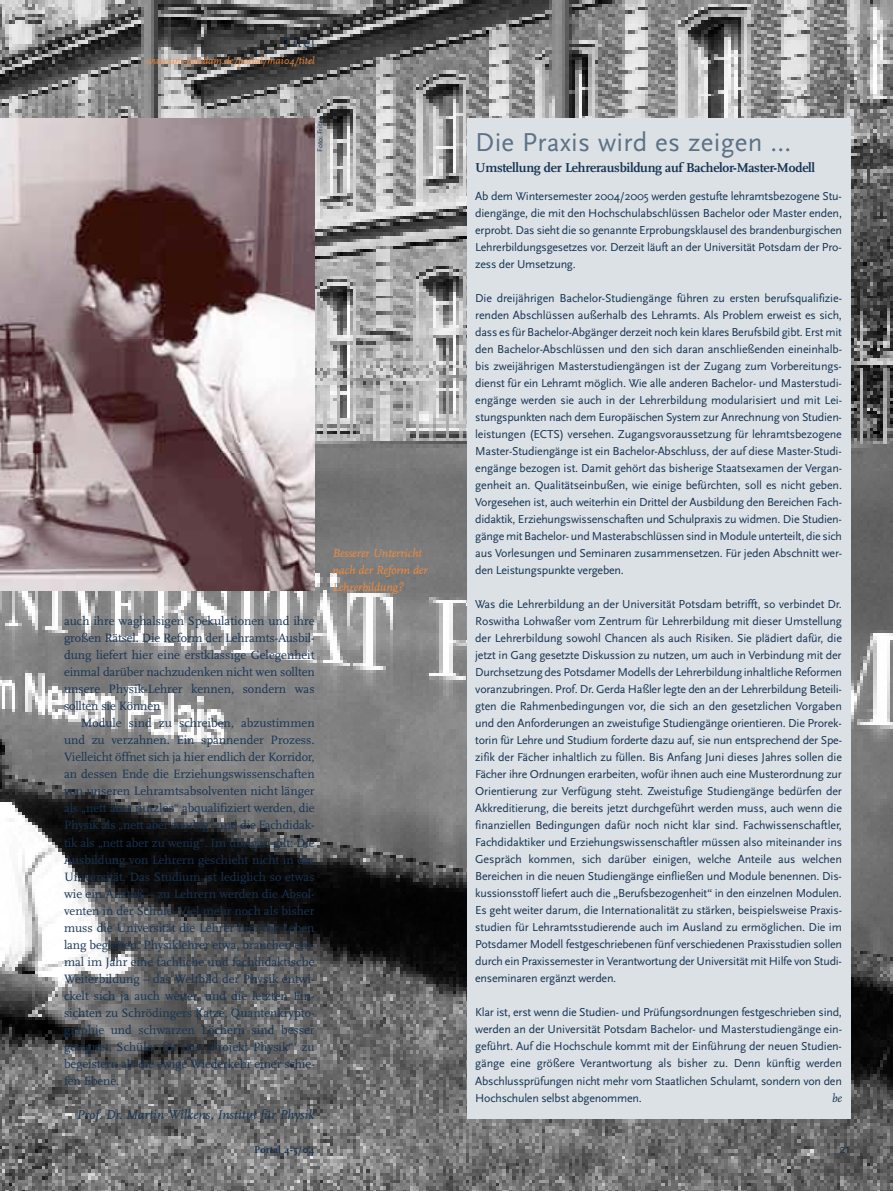
<style>
.page{position:relative;width:893px;height:1191px;background:#fff}
.page>*{position:absolute;margin:0;border:0;box-sizing:border-box;transform-origin:0 0}
.t1{font:27px "Scala Sans";letter-spacing:.01em;color:#5d7187}
.t2{font:700 13.5px "Scala";letter-spacing:-.02em;color:#173453}
.t3{font:italic 13.5px "Scala";color:#173453}
.t4{font:12.75px "Scala Sans";letter-spacing:.15em;color:#173453}
.t5{font:12.6px/17px "Scala";letter-spacing:-.01em;color:#173453;text-align:justify}
.t6{font:12px/17px "Scala Sans";letter-spacing:-.02em;color:#173453;text-align:justify}
.t7{font:italic 12px/17px "Scala";letter-spacing:-.005em;color:#f68a39}
.t8{font:italic 12px "Scala";color:#173453}
.t9{font:italic 10.5px "Scala";letter-spacing:.005em;color:#f68a39}
.t10{font:700 10.5px "Scala";letter-spacing:.015em;color:#173453}
.t11{font:7.5px "Scala Sans";color:#173453}
</style>
<div class="page">
<img style="left:0;top:0;width:893px;height:1191px">
<div style="left:467px;top:118px;width:383px;height:1000px;background:#dce1e5"></div>
<img style="left:0;top:118px;width:315px;height:472px">
<p class="t4" style="left:284px;top:36px;width:32px">Titel</p>
<p class="t9" style="left:147px;top:55px;width:170px">www.uni-potsdam.de/portal/mai04/titel</p>
<p class="t11" style="left:316px;top:152px;width:37px;rotate:-90deg">Foto: Fritze</p>
<p class="t5" style="left:64px;top:613px;width:252px">auch ihre waghalsigen Spekulationen und ihre großen Rätsel. Die Reform der Lehramts-Ausbil&shy;dung liefert hier eine erstklassige Gelegenheit einmal darüber nachzudenken nicht wen sollten unsere Physik-Lehrer kennen, sondern was sollten sie Können</p>
<p class="t5" style="left:64px;top:715px;width:252px;text-indent:17px">Module sind zu schreiben, abzustimmen und zu verzahnen. Ein spannender Prozess.<br>Vielleicht öffnet sich ja hier endlich der Korridor, an dessen Ende die Erziehungswissenschaften von unseren Lehramtsabsolventen nicht länger als „nett aber nutzlos“ abqualifiziert werden, die Physik als „nett aber staubig“ und die Fachdidak&shy;tik als „nett aber zu wenig“. Im übrigen gilt: Die Ausbildung von Lehrern geschieht nicht in der Universität. Das Studium ist lediglich so etwas wie ein Anstoß – zu Lehrern werden die Absol&shy;venten in der Schule. Viel mehr noch als bisher muss die Universität die Lehrer hier ihr Leben lang begleiten. Physiklehrer etwa, brauchen ein&shy;mal im Jahr eine fachliche und fachdidaktische Weiterbildung – das Weltbild der Physik entwi&shy;ckelt sich ja auch weiter, und die letzten Ein&shy;sichten zu Schrödingers Katze, Quantenkrypto&shy;graphie und schwarzen Löchern sind besser geeignet, Schüler für das „Projekt Physik“‘ zu begeistern als die ewige Wiederkehr einer schie&shy;fen Ebene.</p>
<p class="t3" style="left:76px;top:1107px;width:240px">Prof. Dr. Martin Wilkens, Institut für Physik</p>
<p class="t10" style="left:254px;top:1143px;width:62px">Portal 4-5/04</p>
<p class="t7" style="left:332px;top:545px;width:97px">Besserer Unterricht nach der Reform der<br>Lehrerbildung?</p>
<h1 class="t1" style="left:475px;top:128px;width:318px">Die Praxis wird es zeigen ...</h1>
<p class="t2" style="left:475px;top:160px;width:341px">Umstellung der Lehrerausbildung auf Bachelor-Master-Modell</p>
<p class="t6" style="left:475px;top:188px;width:368px">Ab dem Wintersemester 2004/2005 werden gestufte lehramtsbezogene Stu&shy;diengänge, die mit den Hochschulabschlüssen Bachelor oder Master enden, erprobt. Das sieht die so genannte Erprobungsklausel des brandenburgischen Lehrerbildungsgesetzes vor. Derzeit läuft an der Universität Potsdam der Pro&shy;zess der Umsetzung.</p>
<p class="t6" style="left:475px;top:290px;width:369px">Die dreijährigen Bachelor-Studiengänge führen zu ersten berufsqualifizie&shy;renden Abschlüssen außerhalb des Lehramts. Als Problem erweist es sich, dass es für Bachelor-Abgänger derzeit noch kein klares Berufsbild gibt. Erst mit den Bachelor-Abschlüssen und den sich daran anschließenden eineinhalb&shy;bis zweijährigen Masterstudiengängen ist der Zugang zum Vorbereitungs&shy;dienst für ein Lehramt möglich. Wie alle anderen Bachelor- und Masterstudi&shy;engänge werden sie auch in der Lehrerbildung modularisiert und mit Lei&shy;stungspunkten nach dem Europäischen System zur Anrechnung von Studien&shy;leistungen (ECTS) versehen. Zugangsvoraussetzung für lehramtsbezogene Master-Studiengänge ist ein Bachelor-Abschluss, der auf diese Master-Studi&shy;engänge bezogen ist. Damit gehört das bisherige Staatsexamen der Vergan&shy;genheit an. Qualitätseinbußen, wie einige befürchten, soll es nicht geben.<br>Vorgesehen ist, auch weiterhin ein Drittel der Ausbildung den Bereichen Fach&shy;didaktik, Erziehungswissenschaften und Schulpraxis zu widmen. Die Studien&shy;gänge mit Bachelor- und Masterabschlüssen sind in Module unterteilt, die sich aus Vorlesungen und Seminaren zusammensetzen. Für jeden Abschnitt wer&shy;den Leistungspunkte vergeben.</p>
<p class="t6" style="left:475px;top:596px;width:368px">Was die Lehrerbildung an der Universität Potsdam betrifft, so verbindet Dr.<br>Roswitha Lohwaßer vom Zentrum für Lehrerbildung mit dieser Umstellung der Lehrerbildung sowohl Chancen als auch Risiken. Sie plädiert dafür, die jetzt in Gang gesetzte Diskussion zu nutzen, um auch in Verbindung mit der Durchsetzung des Potsdamer Modells der Lehrerbildung inhaltliche Reformen voranzubringen. Prof. Dr. Gerda Haßler legte den an der Lehrerbildung Beteili&shy;gten die Rahmenbedingungen vor, die sich an den gesetzlichen Vorgaben und den Anforderungen an zweistufige Studiengänge orientieren. Die Prorek&shy;torin für Lehre und Studium forderte dazu auf, sie nun entsprechend der Spe&shy;zifik der Fächer inhaltlich zu füllen. Bis Anfang Juni dieses Jahres sollen die Fächer ihre Ordnungen erarbeiten, wofür ihnen auch eine Musterordnung zur Orientierung zur Verfügung steht. Zweistufige Studiengänge bedürfen der Akkreditierung, die bereits jetzt durchgeführt werden muss, auch wenn die finanziellen Bedingungen dafür noch nicht klar sind. Fachwissenschaftler, Fachdidaktiker und Erziehungswissenschaftler müssen also miteinander ins Gespräch kommen, sich darüber einigen, welche Anteile aus welchen Bereichen in die neuen Studiengänge einfließen und Module benennen. Dis&shy;kussionsstoff liefert auch die „Berufsbezogenheit“ in den einzelnen Modulen.<br>Es geht weiter darum, die Internationalität zu stärken, beispielsweise Praxis&shy;studien für Lehramtsstudierende auch im Ausland zu ermöglichen. Die im Potsdamer Modell festgeschriebenen fünf verschiedenen Praxisstudien sollen durch ein Praxissemester in Verantwortung der Universität mit Hilfe von Studi&shy;enseminaren ergänzt werden.</p>
<p class="t6" style="left:475px;top:1004px;width:368px">Klar ist, erst wenn die Studien- und Prüfungsordnungen festgeschrieben sind, werden an der Universität Potsdam Bachelor- und Masterstudiengänge ein&shy;geführt. Auf die Hochschule kommt mit der Einführung der neuen Studien&shy;gänge eine größere Verantwortung als bisher zu. Denn künftig werden Abschlussprüfungen nicht mehr vom Staatlichen Schulamt, sondern von den Hochschulen selbst abgenommen.</p>
<p class="t8" style="left:832px;top:1091px;width:11px">be</p>
<p class="t4" style="left:839px;top:1141px;width:13px">21</p>
</div>
